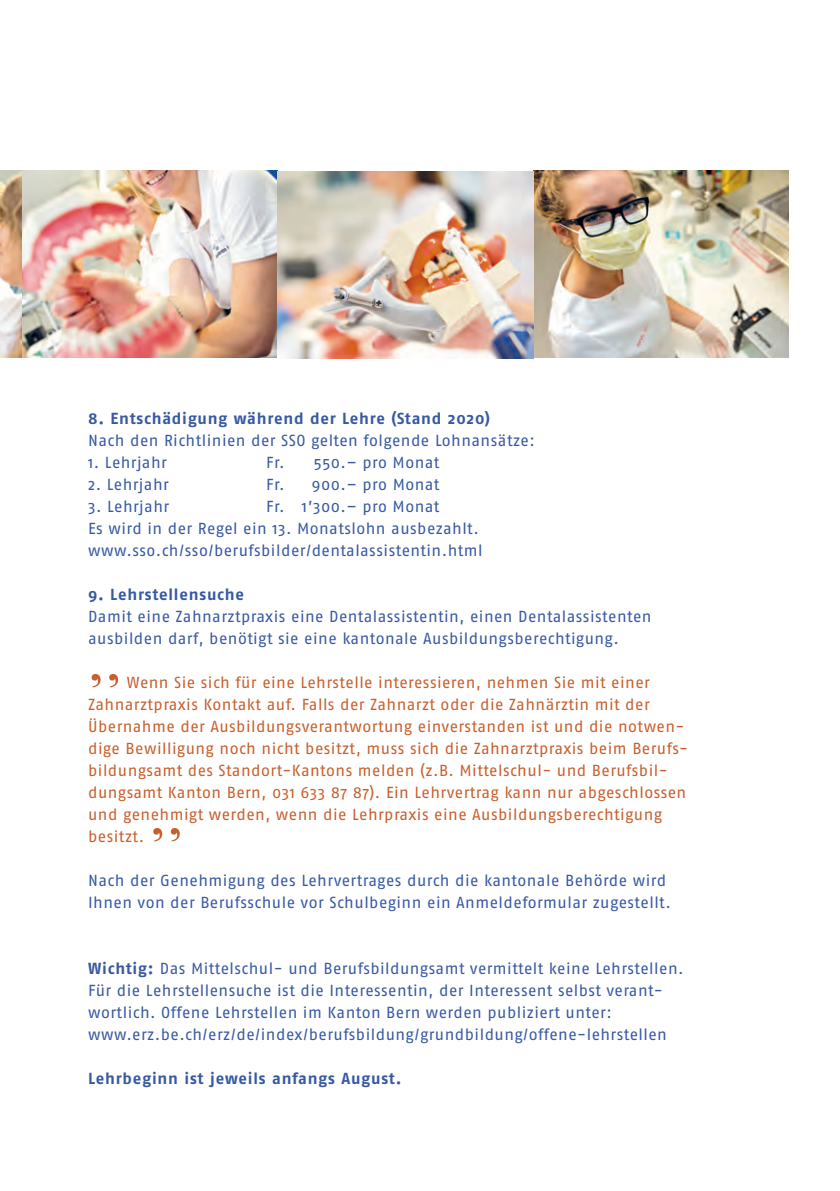
<style>
.page{position:relative;width:840px;height:1191px;background:#fff}
.page>*{position:absolute;margin:0;border:0;box-sizing:border-box;transform-origin:0 0}
.t1{font:60px "Bodoni Svty Two ITCTT";color:#c85f2c}
.t2{font:16px/22px "Fago No";letter-spacing:.025em;color:#3759a2}
.t3{font:16px/22px "Fago No";letter-spacing:.025em;color:#c85f2c}
.t4{font:700 16px "Fago No";letter-spacing:.05em;color:#3759a2}
.s1{font-weight:700}
</style>
<div class="page">
<img style="left:0;top:170px;width:23px;height:187px">
<img style="left:23px;top:170px;width:765px;height:188px">
<p class="t4" style="left:88px;top:409px;width:403px">8. Entschädigung während der Lehre (Stand 2020)</p>
<p class="t2" style="left:88px;top:429px;width:448px">Nach den Richtlinien der SSO gelten folgende Lohnansätze:</p>
<p class="t2" style="left:88px;top:451px;width:80px">1. Lehrjahr</p>
<p class="t2" style="left:266px;top:451px;width:174px">Fr. 550.– pro Monat</p>
<p class="t2" style="left:88px;top:473px;width:82px">2. Lehrjahr</p>
<p class="t2" style="left:266px;top:473px;width:174px">Fr. 900.– pro Monat</p>
<p class="t2" style="left:88px;top:495px;width:83px">3. Lehrjahr</p>
<p class="t2" style="left:88px;top:495px;width:396px;text-indent:178px">Fr. 1’300.– pro Monat<br>Es wird in der Regel ein 13. Monatslohn ausbezahlt. www.sso.ch/sso/berufsbilder/dentalassistentin.html</p>
<p class="t4" style="left:88px;top:585px;width:157px">9. Lehrstellensuche</p>
<p class="t2" style="left:88px;top:605px;width:564px">Damit eine Zahnarztpraxis eine Dentalassistentin, einen Dentalassistenten ausbilden darf, benötigt sie eine kantonale Ausbildungsberechtigung.</p>
<h1 class="t1" style="left:88px;top:646px;width:35px">ʼʼ</h1>
<p class="t3" style="left:88px;top:671px;width:601px;text-indent:39px">Wenn Sie sich für eine Lehrstelle interessieren, nehmen Sie mit einer Zahnarztpraxis Kontakt auf. Falls der Zahnarzt oder die Zahnärztin mit der Übernahme der Ausbildungsverantwortung einverstanden ist und die notwen&shy;dige Bewilligung noch nicht besitzt, muss sich die Zahnarztpraxis beim Berufs&shy;bildungsamt des Standort-Kantons melden (z.B. Mittelschul- und Berufsbil&shy;dungsamt Kanton Bern, 031 633 87 87). Ein Lehrvertrag kann nur abgeschlossen und genehmigt werden, wenn die Lehrpraxis eine Ausbildungsberechtigung besitzt.</p>
<h1 class="t1" style="left:150px;top:800px;width:35px">ʼʼ</h1>
<p class="t2" style="left:88px;top:869px;width:584px">Nach der Genehmigung des Lehrvertrages durch die kantonale Behörde wird<br>Ihnen von der Berufsschule vor Schulbeginn ein Anmeldeformular zugestellt.</p>
<p class="t2" style="left:88px;top:957px;width:596px"><span class="s1">Wichtig:</span> Das Mittelschul- und Berufsbildungsamt vermittelt keine Lehrstellen.<br>Für die Lehrstellensuche ist die Interessentin, der Interessent selbst verant&shy;wortlich. Offene Lehrstellen im Kanton Bern werden publiziert unter: www.erz.be.ch/erz/de/index/berufsbildung/grundbildung/offene-lehrstellen</p>
<p class="t4" style="left:88px;top:1069px;width:315px">Lehrbeginn ist jeweils anfangs August.</p>
</div>
